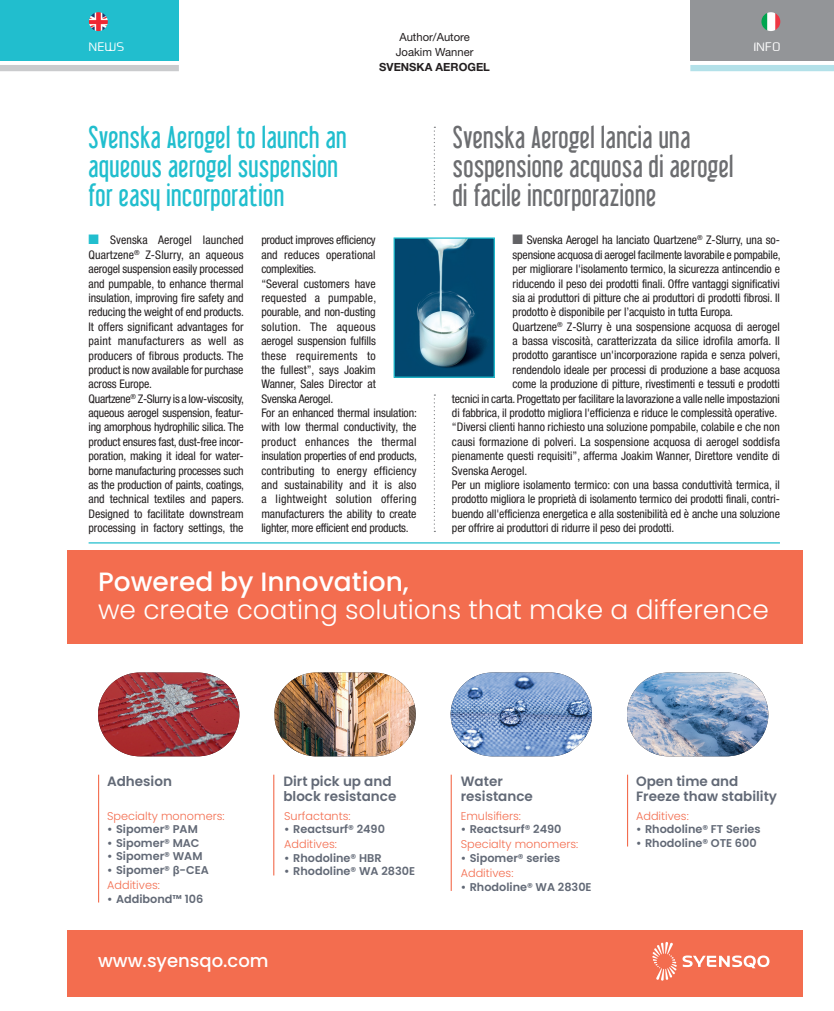
<style>
.page{position:relative;width:834px;height:1011px;background:#fff}
.page>*{position:absolute;margin:0;border:0;box-sizing:border-box;transform-origin:0 0}
.t1{font:27.5px/28.8px "Libel Suit";letter-spacing:.02em;color:#6c6d70}
.t2{font:27.5px/28.8px "Libel Suit";letter-spacing:.02em;color:#21bece}
.t3{font:300 26.5px "Poppins";color:#fff}
.t4{font:500 26.5px "Poppins";color:#fff}
.t5{font:500 18px "Poppins";color:#fff}
.t6{font:600 13.5px/14.6px "Poppins";color:#626976}
.t7{font:12.5px "Ea Designer";letter-spacing:.025em;color:#fff}
.t8{font:condensed 11.88px/14.4px "Helvetica Neue";letter-spacing:-.01em;color:#231f20}
.t9{font:600 11.25px/15.4px "Poppins";color:#626976}
.t10{font:300 11.25px "Poppins";color:#f36d4f}
.t11{font:11.25px/15px "Helvetica Neue";color:#231f20;text-align:center}
.t12{font:700 11.25px "Helvetica Neue";color:#231f20}
.s1{color:#21bece}
.s2{color:#636366}
.s3{font-family:"Arial";font-weight:700}
.s4{font-weight:300;color:#f36d4f}
</style>
<div class="page">
<img style="left:395px;top:239px;width:98px;height:137px">
<div style="left:393px;top:237px;width:102px;height:141px;border:1px solid #21bece"></div>
<div style="left:0;top:0;width:179px;height:61px;background:#21bece"></div>
<div style="left:690px;top:0;width:143px;height:61px;background:#939598"></div>
<div style="left:690px;top:65px;width:143px;height:6px;background:#b3e1e9"></div>
<img style="left:89px;top:12px;width:19px;height:19px;border-radius:9px">
<img style="left:761px;top:12px;width:19px;height:19px;border-radius:9px">
<div style="left:0;top:65px;width:179px;height:6px;background:#cacbcd"></div>
<svg style="left:433px;top:127px;width:2px;height:78px"></svg>
<svg style="left:433px;top:394px;width:2px;height:138px"></svg>
<div style="left:67px;top:550px;width:735px;height:93px;background:#f36d4f"></div>
<div style="left:67px;top:930px;width:735px;height:66px;background:#f36d4f"></div>
<svg style="left:652px;top:942px;width:24px;height:38px"></svg>
<svg style="left:682px;top:955px;width:87px;height:13px"></svg>
<img style="left:98px;top:672px;width:141px;height:84px;border-radius:42px">
<img style="left:627px;top:672px;width:141px;height:84px;border-radius:42px">
<img style="left:274px;top:672px;width:141px;height:84px;border-radius:42px">
<img style="left:450px;top:672px;width:142px;height:84px;border-radius:42px">
<hr style="left:450px;top:774px;width:2px;height:117px;background:#f36d4f">
<hr style="left:627px;top:774px;width:1px;height:72px;background:#f36d4f">
<hr style="left:273px;top:774px;width:1px;height:101px;background:#f36d4f">
<hr style="left:98px;top:774px;width:1px;height:128px;background:#f36d4f">
<hr style="left:89px;top:542px;width:690px;height:1px;background:#21bece">
<p class="t11" style="left:395px;top:29px;width:79px">Author/Autore<br>Joakim Wanner</p>
<p class="t12" style="left:379px;top:60px;width:112px">SVENSKA AEROGEL</p>
<p class="t7" style="left:89px;top:40px;width:37px">NEWS</p>
<p class="t7" style="left:753px;top:40px;width:28px">INFO</p>
<h1 class="t2" style="left:88px;top:123px;width:260px">Svenska Aerogel to launch an aqueous aerogel suspension for easy incorporation</h1>
<h1 class="t1" style="left:453px;top:123px;width:282px">Svenska Aerogel lancia una sospensione acquosa di aerogel di facile incorporazione</h1>
<p class="t8" style="left:88px;top:233px;width:157px"><span class="s1">■</span> Svenska Aerogel launched Quartzene<sup>®</sup> Z-Slurry, an aqueous aerogel suspension easily processed and pumpable, to enhance thermal insulation, improving fire safety and reducing the weight of end products.<br>It offers significant advantages for paint manufacturers as well as producers of fibrous products. The product is now available for purchase across Europe.<br>Quartzene<sup>®</sup> Z-Slurry is a low-viscosity, aqueous aerogel suspension, featur&shy;ing amorphous hydrophilic silica. The product ensures fast, dust-free incor&shy;poration, making it ideal for water&shy;borne manufacturing processes such as the production of paints, coatings, and technical textiles and papers.<br>Designed to facilitate downstream processing in factory settings, the</p>
<p class="t8" style="left:261px;top:233px;width:157px">product improves efficiency<br>and reduces operational complexities.<br>“Several customers have requested a pumpable, pourable, and non-dusting solution. The aqueous<br>aerogel suspension fulfills<br>these requirements to<br>the fullest”, says Joakim<br>Wanner, Sales Director at<br>Svenska Aerogel.<br>For an enhanced thermal insulation: with low thermal conductivity, the product enhances the thermal insulation properties of end products, contributing to energy efficiency and sustainability and it is also a lightweight solution offering manufacturers the ability to create lighter, more efficient end products.</p>
<p class="t8" style="left:512px;top:233px;width:269px"><span class="s2">■</span> Svenska Aerogel ha lanciato Quartzene<sup>®</sup> Z-Slurry, una so-</p>
<p class="t8" style="left:512px;top:247px;width:269px">spensione acquosa di aerogel facilmente lavorabile e pompabile,</p>
<p class="t8" style="left:512px;top:262px;width:269px">per migliorare l'isolamento termico, la sicurezza antincendio e</p>
<p class="t8" style="left:512px;top:276px;width:269px">riducendo il peso dei prodotti finali. Offre vantaggi significativi</p>
<p class="t8" style="left:512px;top:290px;width:269px">sia ai produttori di pitture che ai produttori di prodotti fibrosi. Il</p>
<p class="t8" style="left:512px;top:305px;width:222px">prodotto è disponibile per l’acquisto in tutta Europa.</p>
<p class="t8" style="left:512px;top:319px;width:268px">Quartzene<sup>®</sup> Z-Slurry è una sospensione acquosa di aerogel</p>
<p class="t8" style="left:512px;top:334px;width:269px">a bassa viscosità, caratterizzata da silice idrofila amorfa. Il</p>
<p class="t8" style="left:512px;top:348px;width:269px">prodotto garantisce un'incorporazione rapida e senza polveri,</p>
<p class="t8" style="left:512px;top:362px;width:269px">rendendolo ideale per processi di produzione a base acquosa</p>
<p class="t8" style="left:512px;top:377px;width:269px">come la produzione di pitture, rivestimenti e tessuti e prodotti</p>
<p class="t8" style="left:452px;top:391px;width:329px">tecnici in carta. Progettato per facilitare la lavorazione a valle nelle impostazioni</p>
<p class="t8" style="left:452px;top:405px;width:327px">di fabbrica, il prodotto migliora l'efficienza e riduce le complessità operative.</p>
<p class="t8" style="left:452px;top:420px;width:329px">“Diversi clienti hanno richiesto una soluzione pompabile, colabile e che non</p>
<p class="t8" style="left:452px;top:434px;width:329px">causi formazione di polveri. La sospensione acquosa di aerogel soddisfa</p>
<p class="t8" style="left:452px;top:449px;width:329px">pienamente questi requisiti”, afferma Joakim Wanner, Direttore vendite di</p>
<p class="t8" style="left:452px;top:463px;width:77px">Svenska Aerogel.</p>
<p class="t8" style="left:452px;top:477px;width:329px">Per un migliore isolamento termico: con una bassa conduttività termica, il</p>
<p class="t8" style="left:452px;top:492px;width:329px">prodotto migliora le proprietà di isolamento termico dei prodotti finali, contri-</p>
<p class="t8" style="left:452px;top:506px;width:329px">buendo all'efficienza energetica e alla sostenibilità ed è anche una soluzione</p>
<p class="t8" style="left:452px;top:520px;width:224px">per offrire ai produttori di ridurre il peso dei prodotti.</p>
<h2 class="t4" style="left:98px;top:566px;width:312px">Powered by Innovation,</h2>
<h2 class="t3" style="left:98px;top:594px;width:672px">we create coating solutions that make a difference</h2>
<p class="t6" style="left:107px;top:773px;width:66px">Adhesion</p>
<p class="t10" style="left:107px;top:809px;width:119px">Specialty monomers:</p>
<p class="t9" style="left:107px;top:821px;width:92px">• Sipomer® PAM</p>
<p class="t9" style="left:107px;top:835px;width:94px">• Sipomer® MAC</p>
<p class="t9" style="left:107px;top:848px;width:97px">• Sipomer® WAM</p>
<p class="t9" style="left:107px;top:862px;width:103px">• Sipomer® <span class="s3">β</span>-CEA<br><span class="s4">Additives:</span></p>
<p class="t9" style="left:107px;top:891px;width:98px">• Addibond™ 106</p>
<p class="t6" style="left:283px;top:774px;width:114px">Dirt pick up and block resistance</p>
<p class="t10" style="left:284px;top:809px;width:68px">Surfactants:</p>
<p class="t9" style="left:284px;top:821px;width:102px">• Reactsurf® 2490</p>
<p class="t10" style="left:284px;top:838px;width:54px">Additives:</p>
<p class="t9" style="left:284px;top:850px;width:99px">• Rhodoline® HBR</p>
<p class="t9" style="left:284px;top:864px;width:132px">• Rhodoline® WA 2830E</p>
<h3 class="t5" style="left:98px;top:950px;width:172px">www.syensqo.com</h3>
<p class="t6" style="left:460px;top:774px;width:74px">Water resistance</p>
<p class="t10" style="left:460px;top:809px;width:62px">Emulsifiers:</p>
<p class="t9" style="left:460px;top:821px;width:102px">• Reactsurf® 2490</p>
<p class="t10" style="left:460px;top:838px;width:119px">Specialty monomers:</p>
<p class="t9" style="left:460px;top:850px;width:101px">• Sipomer® series</p>
<p class="t10" style="left:460px;top:867px;width:54px">Additives:</p>
<p class="t9" style="left:460px;top:879px;width:132px">• Rhodoline® WA 2830E</p>
<p class="t6" style="left:636px;top:774px;width:142px">Open time and<br>Freeze thaw stability</p>
<p class="t10" style="left:636px;top:809px;width:54px">Additives:</p>
<p class="t9" style="left:636px;top:821px;width:126px">• Rhodoline® FT Series</p>
<p class="t9" style="left:636px;top:835px;width:122px">• Rhodoline® OTE 600</p>
</div>
